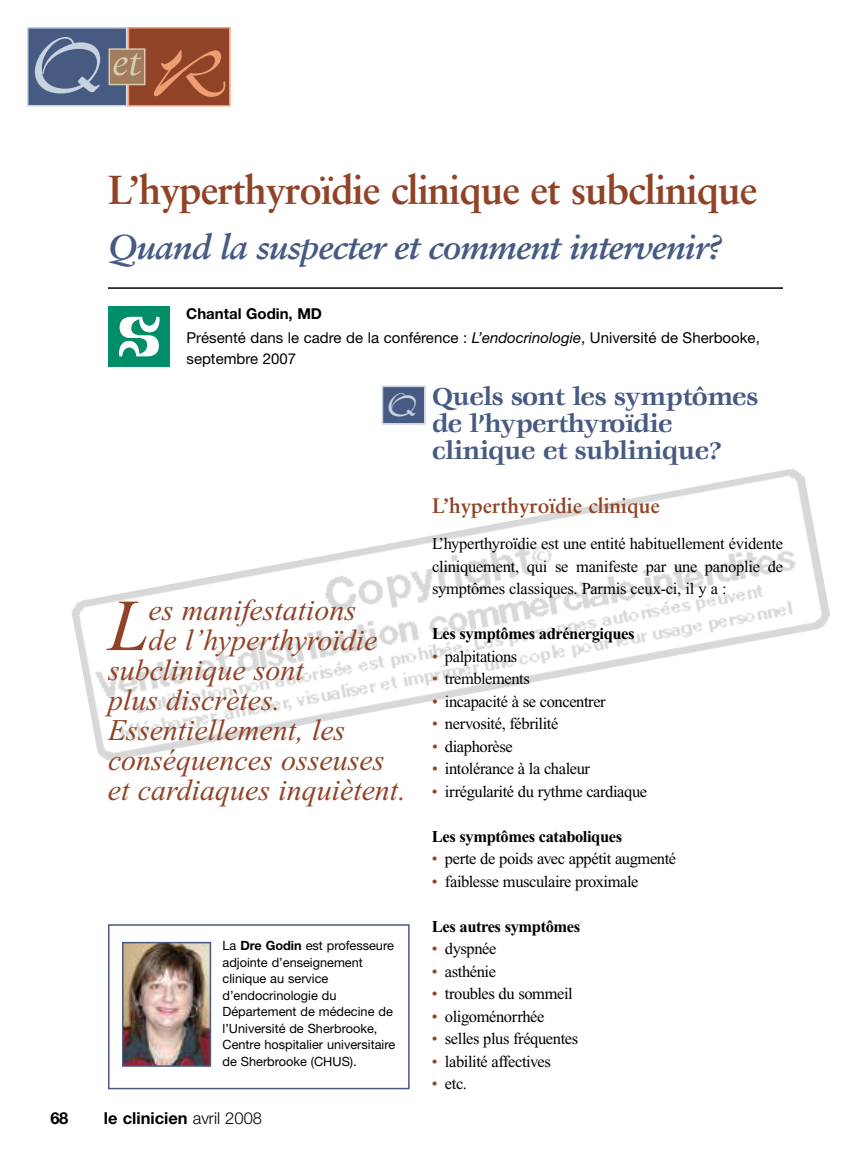
<style>
.page{position:relative;width:864px;height:1175px;background:#fff}
.page>*{position:absolute;margin:0;border:0;box-sizing:border-box;transform-origin:0 0}
.t1{font:italic 73.2px "Times New Roman";color:#904326}
.t2{font:italic 52.5px "Perpetua";color:#d6cbb0}
.t3{font:700 40.5px "Sabon";letter-spacing:-.03em;color:#904326}
.t4{font:37.5px "Charme";color:#c6d2df}
.t5{font:34.5px "Sabon Bold Italic Os F";letter-spacing:-.03em;color:#465a82}
.t6{font:italic 30px "Times New Roman";color:#904326}
.t7{font:700 27px/27px "Veljovic";letter-spacing:-.03em;color:#465a82}
.t8{font:700 21px "Sabon";color:#904326}
.t9{font:16.5px/22.5px "Times New Roman";letter-spacing:-.025em;color:#000;text-align:justify}
.t10{font:700 16.5px "Times New Roman";letter-spacing:-.025em;color:#000}
.t11{font:700 16.5px "Helvetica Neue";color:#000}
.t12{font:15px/21px "Helvetica Neue";color:#000}
.t13{font:700 15px "Helvetica Neue";color:#000}
.t14{font:12.75px/16.5px "Helvetica Neue";color:#000}
.s1{font-family:"Charme";font-style:normal;font-size:90px;color:#c6d2df}
.s2{font-family:"Charme";font-style:normal;font-size:75px;color:#ef9e74}
.s3{font-style:italic}
.s4{font-weight:700}
.s5{font-weight:300}
.s6{color:#904326}
</style>
<div class="page">
<img style="left:72px;top:469px;width:758px;height:292px">
<div style="left:28px;top:29px;width:98px;height:76px;background:#465a82"></div>
<div style="left:27px;top:27px;width:101px;height:79px;border:2px solid #c6d2df"></div>
<div style="left:129px;top:29px;width:100px;height:76px;background:#904326"></div>
<div style="left:128px;top:27px;width:103px;height:79px;border:2px solid #ef9e74"></div>
<div style="left:110px;top:50px;width:34px;height:34px;background:#a17d5e"></div>
<div style="left:109px;top:48px;width:36px;height:37px;border:2px solid #d6cbb0"></div>
<div style="left:109px;top:306px;width:61px;height:60px;background:#008d68"></div>
<svg style="left:119px;top:316px;width:41px;height:41px"></svg>
<hr style="left:108px;top:287px;width:675px;height:2px;background:#000">
<div style="left:108px;top:924px;width:302px;height:165px;border:2px solid #465a82"></div>
<img style="left:125px;top:944px;width:83px;height:119px">
<div style="left:122px;top:941px;width:89px;height:125px;border:2px solid #465a82"></div>
<div style="left:383px;top:387px;width:41px;height:36px;background:#465a82"></div>
<div style="left:382px;top:386px;width:44px;height:38px;border:2px solid #c6d2df"></div>
<h2 class="t2" style="left:32px;top:42px;width:198px"><span class="s1">Q</span>et<span class="s2">R</span></h2>
<h3 class="t3" style="left:108px;top:172px;width:651px">L’hyperthyroïdie clinique et subclinique</h3>
<h3 class="t5" style="left:108px;top:233px;width:616px">Quand la suspecter et comment intervenir?</h3>
<p class="t13" style="left:186px;top:308px;width:137px">Chantal Godin, MD</p>
<p class="t12" style="left:187px;top:328px;width:575px">Présenté dans le cadre de la conférence : <span class="s3">L’endocrinologie</span>, Université de Sherbooke, septembre 2007</p>
<h3 class="t4" style="left:387px;top:393px;width:31px">Q</h3>
<h1 class="t1" style="left:108px;top:599px;width:42px">L</h1>
<h3 class="t6" style="left:148px;top:599px;width:209px">es manifestations</h3>
<h3 class="t6" style="left:148px;top:629px;width:230px">de l’hyperthyroïdie</h3>
<h3 class="t6" style="left:108px;top:659px;width:197px">subclinique sont</h3>
<h3 class="t6" style="left:108px;top:689px;width:174px">plus discrètes.</h3>
<h3 class="t6" style="left:108px;top:719px;width:239px">Essentiellement, les</h3>
<h3 class="t6" style="left:108px;top:749px;width:278px">conséquences osseuses</h3>
<h3 class="t6" style="left:108px;top:779px;width:299px">et cardiaques inquiètent.</h3>
<p class="t14" style="left:223px;top:938px;width:174px">La <span class="s4">Dre Godin</span> est professeure adjointe d’enseignement clinique au service d’endocrinologie du<br>Département de médecine de l’Université de Sherbrooke,<br>Centre hospitalier universitaire de Sherbrooke (CHUS).</p>
<p class="t11" style="left:50px;top:1111px;width:19px">68</p>
<p class="t11" style="left:104px;top:1111px;width:160px">le clinicien <span class="s5">avril 2008</span></p>
<h3 class="t7" style="left:432px;top:385px;width:328px">Quels sont les symptômes de l’hyperthyroïdie clinique et sublinique?</h3>
<p class="t8" style="left:432px;top:497px;width:229px">L’hyperthyroïdie clinique</p>
<p class="t9" style="left:432px;top:534px;width:353px">L’hyperthyroïdie est une entité habituellement évidente cliniquement, qui se manifeste par une panoplie de symptômes classiques. Parmis ceux-ci, il y a :</p>
<p class="t10" style="left:432px;top:628px;width:204px">Les symptômes adrénergiques</p>
<p class="t9" style="left:432px;top:646px;width:87px"><span class="s6">•</span> palpitations</p>
<p class="t9" style="left:432px;top:669px;width:99px"><span class="s6">•</span> tremblements</p>
<p class="t9" style="left:432px;top:691px;width:175px"><span class="s6">•</span> incapacité à se concentrer</p>
<p class="t9" style="left:432px;top:714px;width:128px"><span class="s6">•</span> nervosité, fébrilité</p>
<p class="t9" style="left:432px;top:736px;width:82px"><span class="s6">•</span> diaphorèse</p>
<p class="t9" style="left:432px;top:759px;width:160px"><span class="s6">•</span> intolérance à la chaleur</p>
<p class="t9" style="left:432px;top:781px;width:217px"><span class="s6">•</span> irrégularité du rythme cardiaque</p>
<p class="t10" style="left:432px;top:831px;width:192px">Les symptômes cataboliques</p>
<p class="t9" style="left:432px;top:849px;width:246px"><span class="s6">•</span> perte de poids avec appétit augmenté</p>
<p class="t9" style="left:432px;top:871px;width:208px"><span class="s6">•</span> faiblesse musculaire proximale</p>
<p class="t10" style="left:432px;top:921px;width:150px">Les autres symptômes</p>
<p class="t9" style="left:432px;top:939px;width:66px"><span class="s6">•</span> dyspnée</p>
<p class="t9" style="left:432px;top:961px;width:66px"><span class="s6">•</span> asthénie</p>
<p class="t9" style="left:432px;top:984px;width:142px"><span class="s6">•</span> troubles du sommeil</p>
<p class="t9" style="left:432px;top:1006px;width:114px"><span class="s6">•</span> oligoménorrhée</p>
<p class="t9" style="left:432px;top:1029px;width:148px"><span class="s6">•</span> selles plus fréquentes</p>
<p class="t9" style="left:432px;top:1051px;width:120px"><span class="s6">•</span> labilité affectives</p>
<p class="t9" style="left:432px;top:1074px;width:37px"><span class="s6">•</span> etc.</p>
</div>
